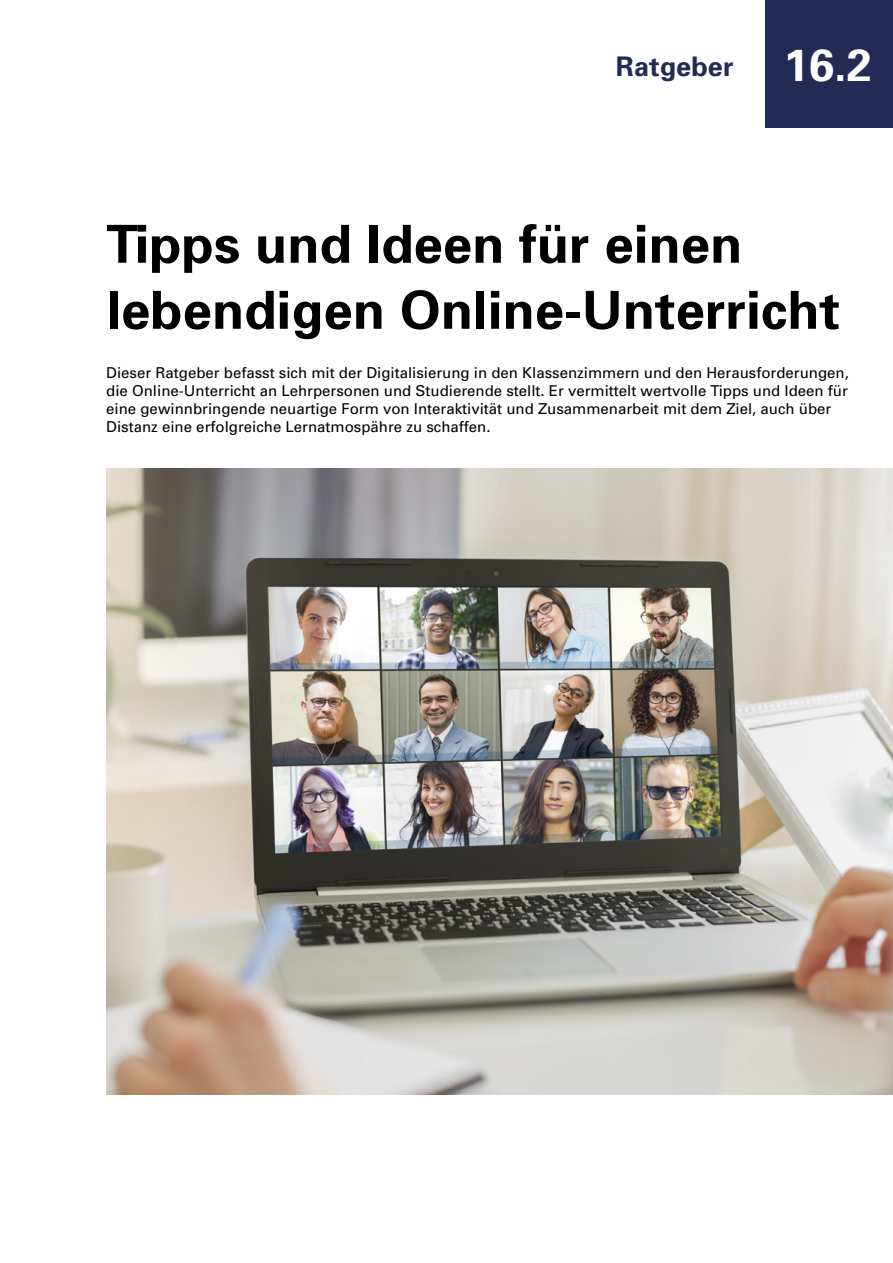
<style>
.page{position:relative;width:893px;height:1263px;background:#fff}
.page>*{position:absolute;margin:0;border:0;box-sizing:border-box;transform-origin:0 0}
.t1{font:700 52.5px/66px "Univers LT Pro 65";letter-spacing:.005em;color:#000}
.t2{font:700 27px "Univers LT Pro 65";letter-spacing:.005em;color:#222b55}
.t3{font:15px/18px "Univers LT Pro 55 Roman";color:#000}
.s1{font-size:45px;color:#fff}
</style>
<div class="page">
<div style="left:765px;top:0;width:128px;height:128px;background:#222b55"></div>
<img style="left:106px;top:468px;width:787px;height:626px">
<h2 class="t2" style="left:616px;top:50px;width:257px">Ratgeber <span class="s1">16.2</span></h2>
<h1 class="t1" style="left:106px;top:211px;width:735px">Tipps und Ideen für einen lebendigen Online-Unterricht</h1>
<p class="t3" style="left:106px;top:364px;width:744px">Dieser Ratgeber befasst sich mit der Digitalisierung in den Klassenzimmern und den Herausforderungen, die Online-Unterricht an Lehrpersonen und Studierende stellt. Er vermittelt wertvolle Tipps und Ideen für eine gewinnbringende neuartige Form von Interaktivität und Zusammenarbeit mit dem Ziel, auch über Distanz eine erfolgreiche Lernatmospähre zu schaffen.</p>
</div>
